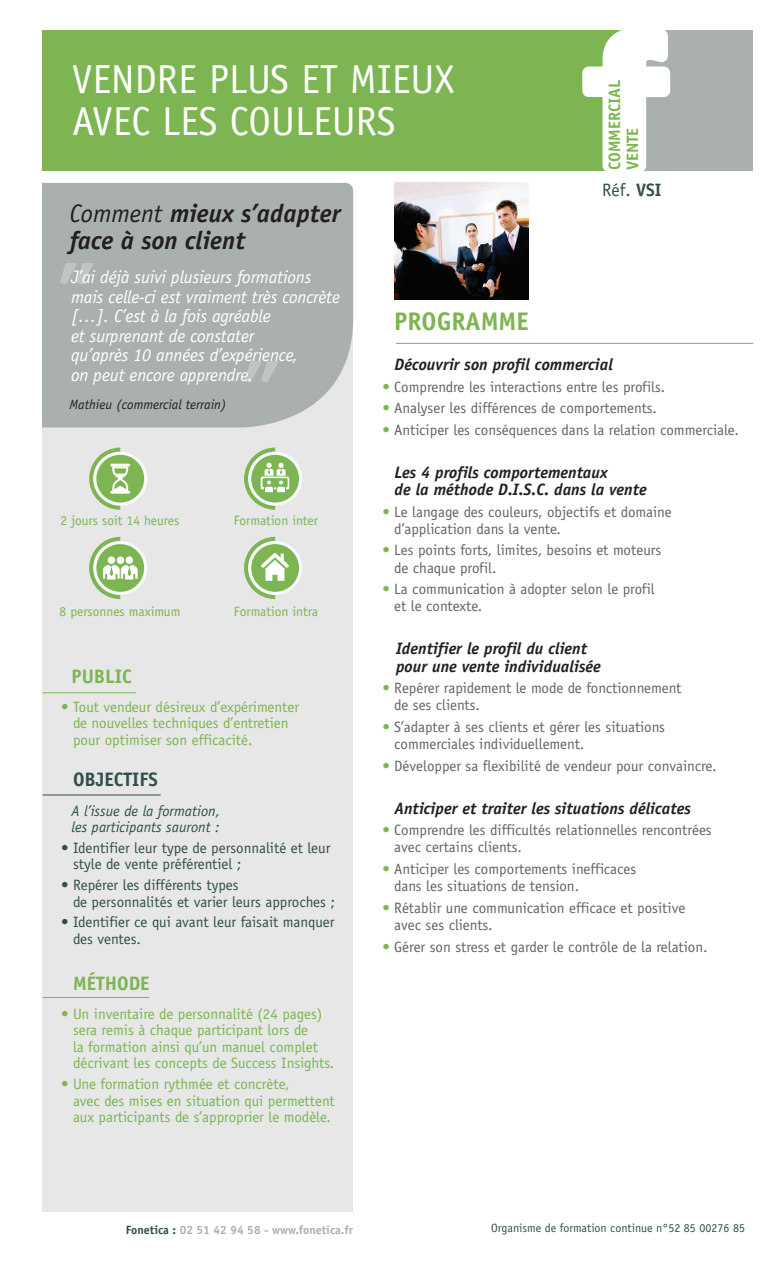
<style>
.page{position:relative;width:783px;height:1263px;background:#fff}
.page>*{position:absolute;margin:0;border:0;box-sizing:border-box;transform-origin:0 0}
.t1{font:40.5px/42px "Officina Sans";color:#fff}
.t2{font:italic 700 25.5px/27px "Officina Sans";color:#231f20}
.t3{font:700 25.5px "Officina Sans";color:#7cb551}
.t4{font:700 19.5px "Officina Sans";color:#7cb551}
.t5{font:700 19.5px "Officina Sans";color:#314e4c}
.t6{font:italic 18px/19.5px "Officina Sans";letter-spacing:-.01em;color:#fff}
.t7{font:18px "Officina Sans";color:#314e4c}
.t8{font:italic 700 16.5px/17.2px "Officina Sans";color:#231f20}
.t9{font:700 16.5px/18px "Officina Sans";color:#7cb551}
.t10{font:15px/17.2px "Officina Sans";color:#636366}
.t11{font:15px/16.5px "Officina Sans";color:#7cb551}
.t12{font:15px/16.5px "Officina Sans";color:#314e4c}
.t13{font:italic 15px/16.5px "Officina Sans";color:#314e4c}
.t14{font:13.5px "Officina Sans";color:#7cb551}
.t15{font:italic 13.5px "Officina Sans";color:#231f20}
.t16{font:12px "Officina Sans";color:#314e4c}
.t17{font:700 12px "Officina Sans";color:#aab0ad}
.s1{font-weight:400}
.s2{font-weight:700}
.s3{color:#7cb551}
.s4{color:#314e4c}
</style>
<div class="page">
<div style="left:43px;top:30px;width:654px;height:140px;background:#7cb551"></div>
<div style="left:624px;top:30px;width:129px;height:140px;background:#aab0ad"></div>
<hr style="left:395px;top:343px;width:358px;height:1px;background:#7cb551">
<svg style="left:581px;top:30px;width:90px;height:141px"></svg>
<div style="left:43px;top:199px;width:310px;height:1013px;background:#e6e7e6"></div>
<svg style="left:42px;top:182px;width:312px;height:253px;background:#aeb3b1"></svg>
<svg style="left:244px;top:361px;width:34px;height:22px"></svg>
<hr style="left:43px;top:692px;width:93px;height:1px;background:#7cb551">
<hr style="left:43px;top:997px;width:106px;height:1px;background:#7cb551">
<hr style="left:43px;top:795px;width:117px;height:1px;background:#314e4c">
<img style="left:394px;top:183px;width:134px;height:116px">
<svg style="left:95px;top:453px;width:51px;height:51px"></svg>
<div style="left:93px;top:452px;width:54px;height:54px;border:3px solid #f7fbfb;border-radius:50%"></div>
<svg style="left:89px;top:448px;width:39px;height:62px"></svg>
<hr style="left:110px;top:491px;width:20px;height:3px;background:#fff">
<hr style="left:110px;top:464px;width:20px;height:3px;background:#fff">
<svg style="left:95px;top:542px;width:51px;height:51px"></svg>
<div style="left:93px;top:541px;width:54px;height:54px;border:3px solid #f7fbfb;border-radius:50%"></div>
<svg style="left:89px;top:537px;width:49px;height:62px"></svg>
<svg style="left:249px;top:453px;width:51px;height:51px"></svg>
<div style="left:248px;top:452px;width:54px;height:54px;border:3px solid #f7fbfb;border-radius:50%"></div>
<svg style="left:244px;top:448px;width:45px;height:62px"></svg>
<svg style="left:249px;top:542px;width:51px;height:51px"></svg>
<div style="left:248px;top:541px;width:54px;height:54px;border:3px solid #f7fbfb;border-radius:50%"></div>
<svg style="left:244px;top:537px;width:45px;height:62px"></svg>
<svg style="left:60px;top:263px;width:33px;height:22px"></svg>
<h1 class="t1" style="left:72px;top:58px;width:383px">VENDRE PLUS ET MIEUX<br>AVEC LES COULEURS</h1>
<h2 class="t2" style="left:69px;top:199px;width:273px"><span class="s1">Comment</span> mieux s’adapter face à son client</h2>
<p class="t9" style="left:605px;top:170px;width:92px;rotate:-90deg">COMMERCIAL<br>VENTE</p>
<p class="t7" style="left:602px;top:179px;width:61px">Réf. <span class="s2">VSI</span></p>
<p class="t6" style="left:71px;top:267px;width:270px">J’ai déjà suivi plusieurs formations mais celle-ci est vraiment très concrète […]. C’est à la fois agréable<br>et surprenant de constater<br>qu’après 10 années d’expérience,<br>on peut encore apprendre.</p>
<p class="t15" style="left:69px;top:396px;width:159px">Mathieu (commercial terrain)</p>
<p class="t14" style="left:61px;top:513px;width:120px">2 jours soit 14 heures</p>
<p class="t14" style="left:234px;top:513px;width:86px">Formation inter</p>
<p class="t14" style="left:60px;top:603px;width:122px">8 personnes maximum</p>
<p class="t14" style="left:234px;top:603px;width:86px">Formation intra</p>
<h3 class="t4" style="left:72px;top:664px;width:62px">PUBLIC</h3>
<p class="t11" style="left:73px;top:698px;width:227px;text-indent:-12px">• Tout vendeur désireux d’expérimenter de nouvelles techniques d’entretien pour optimiser son efficacité.</p>
<h3 class="t5" style="left:73px;top:767px;width:86px">OBJECTIFS</h3>
<p class="t13" style="left:72px;top:802px;width:150px">A l’issue de la formation, les participants sauront :</p>
<p class="t12" style="left:73px;top:839px;width:259px;text-indent:-12px">• Identifier leur type de personnalité et leur style de vente préférentiel ;</p>
<p class="t12" style="left:73px;top:877px;width:263px;text-indent:-12px">• Repérer les différents types<br>de personnalités et varier leurs approches ;</p>
<p class="t12" style="left:73px;top:914px;width:263px;text-indent:-12px">• Identifier ce qui avant leur faisait manquer des ventes.</p>
<h3 class="t4" style="left:73px;top:971px;width:78px">MÉTHODE</h3>
<p class="t11" style="left:73px;top:1006px;width:263px;text-indent:-12px">• Un inventaire de personnalité (24 pages) sera remis à chaque participant lors de<br>la formation ainsi qu’un manuel complet décrivant les concepts de Success Insights.</p>
<p class="t11" style="left:73px;top:1076px;width:263px;text-indent:-12px">• Une formation rythmée et concrète,<br>avec des mises en situation qui permettent aux participants de s’approprier le modèle.</p>
<h2 class="t3" style="left:394px;top:305px;width:136px">PROGRAMME</h2>
<p class="t8" style="left:394px;top:356px;width:220px">Découvrir son profil commercial</p>
<p class="t10" style="left:382px;top:378px;width:284px"><span class="s3">•</span> Comprendre les interactions entre les profils.</p>
<p class="t10" style="left:382px;top:399px;width:276px"><span class="s3">•</span> Analyser les différences de comportements.</p>
<p class="t10" style="left:382px;top:421px;width:357px"><span class="s3">•</span> Anticiper les conséquences dans la relation commerciale.</p>
<p class="t8" style="left:394px;top:463px;width:254px">Les 4 profils comportementaux<br>de la méthode D.I.S.C. dans la vente</p>
<p class="t10" style="left:394px;top:503px;width:279px;text-indent:-12px"><span class="s3">•</span> Le langage des couleurs, objectifs et domaine d’application dans la vente.</p>
<p class="t10" style="left:394px;top:542px;width:268px;text-indent:-12px"><span class="s3">•</span> Les points forts, limites, besoins et moteurs de chaque profil.</p>
<p class="t10" style="left:394px;top:580px;width:262px;text-indent:-12px"><span class="s3">•</span> La communication à adopter selon le profil et le contexte.</p>
<p class="t8" style="left:396px;top:640px;width:206px">Identifier le profil du client pour une vente individualisée</p>
<p class="t10" style="left:394px;top:679px;width:289px;text-indent:-12px"><span class="s3">•</span> Repérer rapidement le mode de fonctionnement de ses clients.</p>
<p class="t10" style="left:394px;top:718px;width:272px;text-indent:-12px"><span class="s3">•</span> S’adapter à ses clients et gérer les situations commerciales individuellement.</p>
<p class="t10" style="left:382px;top:757px;width:335px"><span class="s3">•</span> Développer sa flexibilité de vendeur pour convaincre.</p>
<p class="t8" style="left:394px;top:799px;width:298px">Anticiper et traiter les situations délicates</p>
<p class="t10" style="left:394px;top:821px;width:319px;text-indent:-12px"><span class="s3">•</span> Comprendre les difficultés relationnelles rencontrées avec certains clients.</p>
<p class="t10" style="left:394px;top:860px;width:244px;text-indent:-12px"><span class="s3">•</span> Anticiper les comportements inefficaces dans les situations de tension.</p>
<p class="t10" style="left:394px;top:899px;width:292px;text-indent:-12px"><span class="s3">•</span> Rétablir une communication efficace et positive avec ses clients.</p>
<p class="t10" style="left:382px;top:938px;width:326px"><span class="s3">•</span> Gérer son stress et garder le contrôle de la relation.</p>
<p class="t17" style="left:126px;top:1223px;width:229px"><span class="s4">Fonetica :</span> 02 51 42 94 58 - www.fonetica.fr</p>
<p class="t16" style="left:491px;top:1221px;width:255px">organisme de formation continue n°52 85 00276 85</p>
</div>
